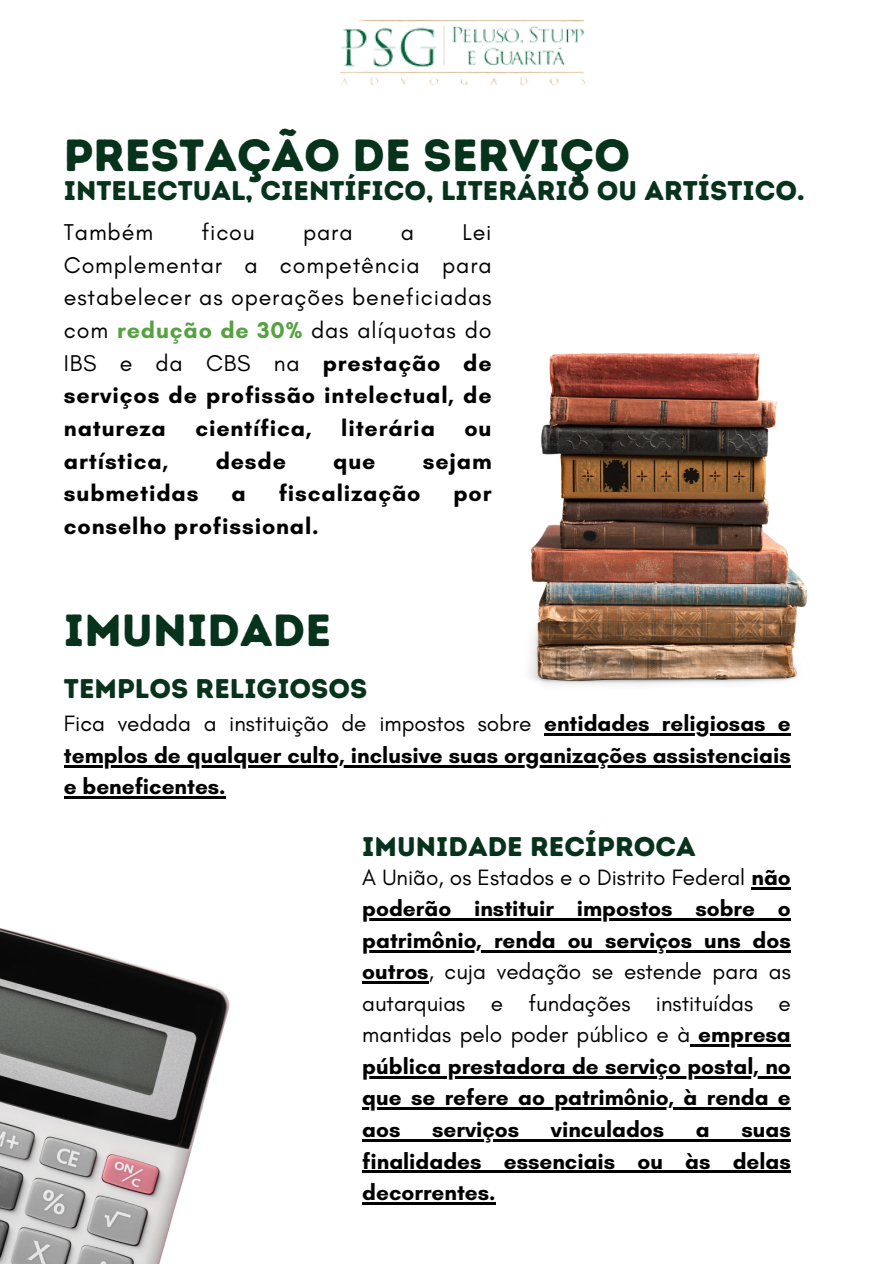
<style>
.page{position:relative;width:893px;height:1264px;background:#fff}
.page>*{position:absolute;margin:0;border:0;box-sizing:border-box;transform-origin:0 0}
.t1{font:45px "Intro Rust Base";color:#07321b}
.t2{font:27px "Intro Rust Base";color:#07321b}
.t3{font:23.25px/32.7px "Glacial Indifference";letter-spacing:.035em;color:#000;text-align:justify}
.t4{font:700 23.25px "Glacial Indifference";letter-spacing:.035em;color:#000}
.t5{font:700 22.5px/31.5px "Glacial Indifference";color:#000;text-align:justify}
.t6{font:22.5px "Glacial Indifference";color:#000}
.s1{font-weight:700;color:#55a241}
.s2{font-weight:700}
.s3{font-weight:400}
</style>
<div class="page">
<img style="left:340px;top:21px;width:246px;height:64px">
<img style="left:530px;top:353px;width:278px;height:332px">
<img style="left:0;top:928px;width:526px;height:335px">
<hr style="left:751px;top:887px;width:39px;height:2px;background:#000">
<hr style="left:362px;top:918px;width:428px;height:2px;background:#000">
<hr style="left:362px;top:950px;width:428px;height:2px;background:#000">
<hr style="left:362px;top:981px;width:66px;height:2px;background:#000">
<hr style="left:690px;top:1044px;width:100px;height:2px;background:#000">
<hr style="left:362px;top:1076px;width:428px;height:2px;background:#000">
<hr style="left:362px;top:1107px;width:428px;height:2px;background:#000">
<hr style="left:362px;top:1139px;width:428px;height:2px;background:#000">
<hr style="left:362px;top:1170px;width:428px;height:2px;background:#000">
<hr style="left:362px;top:1202px;width:133px;height:2px;background:#000">
<hr style="left:544px;top:733px;width:246px;height:3px;background:#000">
<hr style="left:64px;top:765px;width:726px;height:2px;background:#000">
<hr style="left:64px;top:796px;width:162px;height:3px;background:#000">
<p class="t1" style="left:64px;top:128px;width:568px">PRESTAÇÃO DE SERVIÇO</p>
<p class="t2" style="left:64px;top:175px;width:742px">INTELECTUAL, CIENTÍFICO, LITERÁRIO OU ARTÍSTICO.</p>
<h1 class="t3" style="left:64px;top:216px;width:91px">Também</h1>
<h1 class="t3" style="left:201px;top:216px;width:55px">ficou</h1>
<h1 class="t3" style="left:303px;top:216px;width:51px">para</h1>
<h1 class="t3" style="left:401px;top:216px;width:15px">a</h1>
<h1 class="t3" style="left:64px;top:216px;width:429px;text-indent:398px">Lei Complementar a competência para estabelecer as operações beneficiadas com <span class="s1">redução de 30%</span> das alíquotas do IBS e da CBS na <span class="s2">prestação de serviços de profissão intelectual, de natureza</span></h1>
<h1 class="t4" style="left:195px;top:414px;width:118px">científica,</h1>
<h1 class="t4" style="left:341px;top:414px;width:95px">literária</h1>
<h1 class="t4" style="left:464px;top:414px;width:29px">ou</h1>
<h1 class="t4" style="left:64px;top:446px;width:106px">artística,</h1>
<h1 class="t4" style="left:216px;top:446px;width:72px">desde</h1>
<h1 class="t4" style="left:333px;top:446px;width:44px">que</h1>
<h1 class="t4" style="left:423px;top:446px;width:70px">sejam</h1>
<h1 class="t4" style="left:64px;top:479px;width:136px">submetidas</h1>
<h1 class="t4" style="left:231px;top:479px;width:16px">a</h1>
<h1 class="t4" style="left:279px;top:479px;width:143px">fiscalização</h1>
<h1 class="t4" style="left:453px;top:479px;width:40px">por</h1>
<h1 class="t4" style="left:64px;top:512px;width:256px">conselho profissional.</h1>
<h2 class="t1" style="left:64px;top:603px;width:269px">IMUNIDADE</h2>
<p class="t2" style="left:64px;top:672px;width:305px">TEMPLOS RELIGIOSOS</p>
<p class="t5" style="left:64px;top:707px;width:728px"><span class="s3">Fica vedada a instituição de impostos sobre</span> entidades religiosas e templos de qualquer culto, inclusive suas organizações assistenciais e beneficentes.</p>
<p class="t2" style="left:362px;top:830px;width:335px">IMUNIDADE RECÍPROCA</p>
<p class="t6" style="left:362px;top:863px;width:430px">A União, os Estados e o Distrito Federal <span class="s2">não</span></p>
<h2 class="t5" style="left:362px;top:892px;width:430px">poderão instituir impostos sobre o</h2>
<p class="t5" style="left:362px;top:924px;width:430px">patrimônio, renda ou serviços uns dos outros<span class="s3">, cuja vedação se estende para as autarquias e fundações instituídas e mantidas pelo poder público e à</span> empresa pública prestadora de serviço postal, no que se refere ao patrimônio, à renda e aos</p>
<p class="t5" style="left:432px;top:1113px;width:89px">serviços</p>
<p class="t5" style="left:551px;top:1113px;width:115px">vinculados</p>
<p class="t5" style="left:696px;top:1113px;width:15px">a</p>
<p class="t5" style="left:362px;top:1113px;width:430px;text-indent:379px">suas finalidades essenciais ou às delas decorrentes.</p>
</div>
